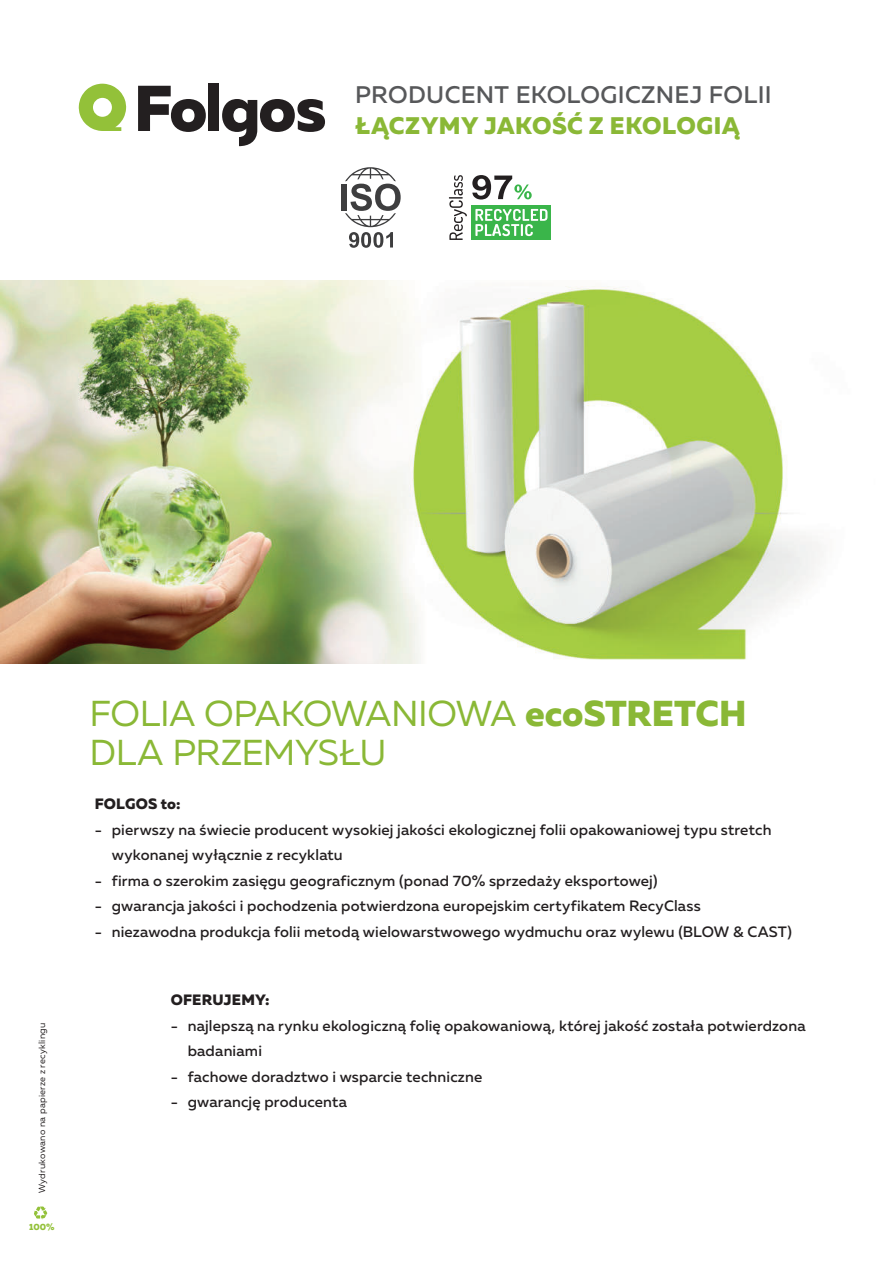
<style>
.page{position:relative;width:893px;height:1263px;background:#fff}
.page>*{position:absolute;margin:0;border:0;box-sizing:border-box;transform-origin:0 0}
.t1{font:36px/39px "Muller";letter-spacing:-.015em;color:#8ab836}
.t2{font:500 24px "Muller";letter-spacing:.01em;color:#57585a}
.t3{font:800 24px "Muller";letter-spacing:.02em;color:#8ab836}
.t4{font:500 15px/25.5px "Muller";letter-spacing:.01em;color:#231f20}
.t5{font:800 15px "Muller";letter-spacing:.01em;color:#231f20}
.t6{font:9px "Muller";letter-spacing:.035em;color:#231f20}
.t7{font:800 9px "Muller";color:#93c139}
.s1{font-weight:800}
</style>
<div class="page">
<img style="left:0;top:281px;width:823px;height:383px">
<svg style="left:79px;top:84px;width:47px;height:47px"></svg>
<svg style="left:138px;top:86px;width:68px;height:46px"></svg>
<div style="left:208px;top:84px;width:11px;height:47px;background:#231f20"></div>
<svg style="left:222px;top:99px;width:103px;height:47px"></svg>
<div style="left:472px;top:205px;width:79px;height:35px;background:#3ab54a"></div>
<svg style="left:449px;top:175px;width:98px;height:65px"></svg>
<div style="left:341px;top:184px;width:6px;height:26px;background:#3e3e3f"></div>
<svg style="left:345px;top:167px;width:56px;height:81px"></svg>
<svg style="left:34px;top:1206px;width:13px;height:13px"></svg>
<h2 class="t2" style="left:355px;top:84px;width:418px">PRODUCENT EKOLOGICZNEJ FOLII</h2>
<h2 class="t3" style="left:355px;top:112px;width:386px">ŁĄCZYMY JAKOŚĆ Z EKOLOGIĄ</h2>
<p class="t6" style="left:38px;top:1193px;width:172px;rotate:-90deg">Wydrukowano na papierze z recyklingu</p>
<p class="t7" style="left:29px;top:1221px;width:27px">100%</p>
<h1 class="t1" style="left:89px;top:697px;width:659px">FOLIA OPAKOWANIOWA <span class="s1">ecoSTRETCH<br></span>DLA PRZEMYSŁU</h1>
<p class="t5" style="left:95px;top:795px;width:87px">FOLGOS to:</p>
<p class="t4" style="left:112px;top:818px;width:661px;text-indent:-17px">- pierwszy na świecie producent wysokiej jakości ekologicznej folii opakowaniowej typu stretch wykonanej wyłącznie z recyklatu</p>
<p class="t4" style="left:95px;top:869px;width:564px">- firma o szerokim zasięgu geograficznym (ponad 70% sprzedaży eksportowej)</p>
<p class="t4" style="left:95px;top:894px;width:608px">- gwarancja jakości i pochodzenia potwierdzona europejskim certyfikatem RecyClass</p>
<p class="t4" style="left:95px;top:920px;width:698px">- niezawodna produkcja folii metodą wielowarstwowego wydmuchu oraz wylewu (BLOW &amp; CAST)</p>
<p class="t5" style="left:171px;top:991px;width:100px">OFERUJEMY:</p>
<p class="t4" style="left:188px;top:1014px;width:619px;text-indent:-17px">- najlepszą na rynku ekologiczną folię opakowaniową, której jakość została potwierdzona badaniami</p>
<p class="t4" style="left:171px;top:1065px;width:313px">- fachowe doradztwo i wsparcie techniczne</p>
<p class="t4" style="left:171px;top:1090px;width:178px">- gwarancję producenta</p>
</div>
